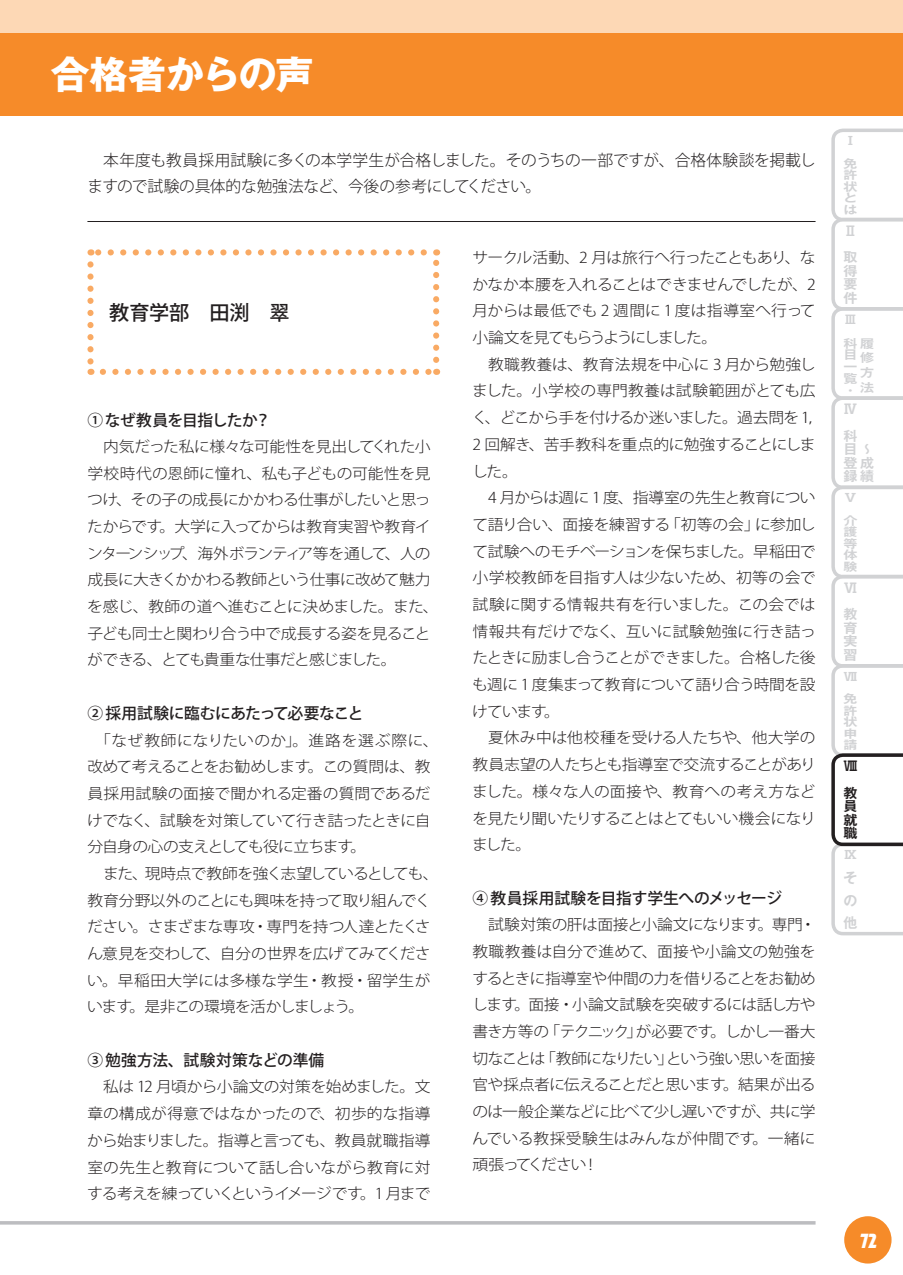
<style>
.page{position:relative;width:903px;height:1275px;background:#fff}
.page>*{position:absolute;margin:0;border:0;box-sizing:border-box;transform-origin:0 0}
.t1{font:700 38.5px "Gothic MB101 Pro";letter-spacing:-.035em;color:#fff}
.t2{font:500 20.12px "Koz Go Pro";letter-spacing:-.01em;color:#231f20}
.t3{font:17.5px "Revue Std";color:#fff;scale:.85 1}
.t4{font:300 15.75px/25.4px "Koz Go Pro";letter-spacing:-.015em;color:#231f20}
.t5{font:500 15.75px "Koz Go Pro";letter-spacing:-.015em;color:#231f20}
.t6{font:300 15.05px/26.8px "Koz Go Pro";letter-spacing:-.035em;color:#231f20;text-align:justify;scale:1.05 1}
.t7{font:300 15.05px/26.8px "Koz Go Pro";letter-spacing:-.015em;color:#231f20;scale:1.05 1}
.t8{font:700 14px/22.1px "Gothic MB101 Pro De";color:#d1d2d4;text-align:justify}
.t9{font:700 13.3px/13.5px "Gothic MB101 Pro De";color:#d1d2d4;scale:1.05 1}
.t10{font:700 13.3px/13.5px "Gothic MB101 Pro De";color:#231f20;scale:1.05 1}
.t11{font:700 11.9px/14.9px "Gothic MB101 Pro De";color:#d1d2d4;text-align:justify;scale:1.18 1}
.t12{font:700 11.55px/11.5px "Gothic MB101 Pro De";color:#d1d2d4;scale:1.22 1}
</style>
<div class="page">
<svg style="left:0;top:1221px;width:815px;height:4px;background:#c4c4c7"></svg>
<div style="left:844px;top:1216px;width:47px;height:47px;background:#f68b29;border-radius:50%"></div>
<div style="left:0;top:0;width:903px;height:33px;background:#fdd8b5"></div>
<svg style="left:831px;top:129px;width:72px;height:806px"></svg>
<div style="left:0;top:33px;width:903px;height:83px;background:#f68b29"></div>
<hr style="left:87px;top:221px;width:728px;height:1px;background:#231f20">
<svg style="left:103px;top:369px;width:327px;height:6px"></svg>
<svg style="left:97px;top:249px;width:327px;height:6px"></svg>
<svg style="left:87px;top:264px;width:7px;height:111px"></svg>
<svg style="left:433px;top:249px;width:6px;height:111px"></svg>
<h1 class="t1" style="left:51px;top:42px;width:265px">合格者からの声</h1>
<p class="t4" style="left:87px;top:148px;width:729px;text-indent:16px">本年度も教員採用試験に多くの本学学生が合格しました。そのうちの一部ですが、合格体験談を掲載しますので試験の具体的な勉強法など、今後の参考にしてください。</p>
<h2 class="t2" style="left:109px;top:299px;width:182px">教育学部　田渕　翠</h2>
<p class="t5" style="left:87px;top:410px;width:185px">①なぜ教員を目指したか？</p>
<p class="t6" style="left:87px;top:433px;width:336px;text-align:left;text-indent:16px">内気だった私に様々な可能性を見出してくれた小学校時代の恩師に憧れ、私も子どもの可能性を見つけ、その子の成長にかかわる仕事がしたいと思ったからです。大学に入ってからは教育実習や教育インターンシップ、海外ボランティア等を通して、人の成長に大きくかかわる教師という仕事に改めて魅力を感じ、教師の道へ進むことに決めました。また、子ども同士と関わり合う中で成長する姿を見ることができる、とても貴重な仕事だと感じました。</p>
<p class="t5" style="left:87px;top:703px;width:278px">② 採用試験に臨むにあたって必要なこと</p>
<p class="t6" style="left:87px;top:727px;width:336px;text-align:left;text-indent:8px">「なぜ教師になりたいのか」。進路を選ぶ際に、改めて考えることをお勧めします。この質問は、教員採用試験の面接で聞かれる定番の質問であるだけでなく、試験を対策していて行き詰ったときに自分自身の心の支えとしても役に立ちます。</p>
<p class="t6" style="left:87px;top:860px;width:336px;text-align:left;text-indent:16px">また、現時点で教師を強く志望しているとしても、教育分野以外のことにも興味を持って取り組んでください。さまざまな専攻・専門を持つ人達とたくさん意見を交わして、自分の世界を広げてみてください。早稲田大学には多様な学生・教授・留学生がいます。是非この環境を活かしましょう。</p>
<p class="t5" style="left:87px;top:1050px;width:238px">③ 勉強方法、試験対策などの準備</p>
<p class="t6" style="left:87px;top:1074px;width:328px;text-indent:16px">私は 12 月頃から小論文の対策を始めました。文章の構成が得意ではなかったので、初歩的な指導から始まりました。指導と言っても、教員就職指導室の先生と教育について話し合いながら教育に対する考えを練っていくというイメージです。1 月まで</p>
<p class="t6" style="left:472px;top:244px;width:328px">サークル活動、2 月は旅行へ行ったこともあり、なかなか本腰を入れることはできませんでしたが、2月からは最低でも 2 週間に 1 度は指導室へ行って小論文を見てもらうようにしました。</p>
<p class="t7" style="left:472px;top:351px;width:336px;text-indent:16px">教職教養は、教育法規を中心に 3 月から勉強しました。小学校の専門教養は試験範囲がとても広く、どこから手を付けるか迷いました。過去問を 1，<br>2 回解き、苦手教科を重点的に勉強することにしました。</p>
<p class="t6" style="left:472px;top:484px;width:329px;text-indent:16px">4 月からは週に 1 度、指導室の先生と教育について語り合い、面接を練習する「初等の会」に参加して試験へのモチベーションを保ちました。早稲田で小学校教師を目指す人は少ないため、初等の会で試験に関する情報共有を行いました。この会では情報共有だけでなく、互いに試験勉強に行き詰ったときに励まし合うことができました。合格した後も週に 1 度集まって教育について語り合う時間を設けています。</p>
<p class="t6" style="left:472px;top:725px;width:329px;text-indent:16px">夏休み中は他校種を受ける人たちや、他大学の教員志望の人たちとも指導室で交流することがありました。様々な人の面接や、教育への考え方などを見たり聞いたりすることはとてもいい機会になりました。</p>
<p class="t5" style="left:472px;top:888px;width:311px">④ 教員採用試験を目指す学生へのメッセージ</p>
<p class="t6" style="left:472px;top:911px;width:329px;text-indent:16px">試験対策の肝は面接と小論文になります。専門・教職教養は自分で進めて、面接や小論文の勉強をするときに指導室や仲間の力を借りることをお勧めします。面接・小論文試験を突破するには話し方や書き方等の「テクニック」が必要です。しかし一番大切なことは「教師になりたい」という強い思いを面接官や採点者に伝えることだと思います。結果が出るのは一般企業などに比べて少し遅いですが、共に学んでいる教採受験生はみんなが仲間です。一緒に頑張ってください！</p>
<p class="t12" style="left:844px;top:128px;width:13px;line-height:22.8px">Ⅰ免</p>
<p class="t12" style="left:844px;top:168px;width:13px">許状とは</p>
<p class="t9" style="left:844px;top:216px;width:15px;line-height:26.6px">Ⅱ取</p>
<p class="t9" style="left:844px;top:262px;width:14px;text-align:justify">得要件</p>
<p class="t11" style="left:860px;top:334px;width:13px;text-indent:-17px">科履修方法</p>
<p class="t11" style="left:844px;top:310px;width:12px">Ⅲ</p>
<p class="t11" style="left:844px;top:348px;width:13px;line-height:11.9px;text-align:left">目一覧・</p>
<p class="t9" style="left:844px;top:394px;width:14px;line-height:26.6px">Ⅳ科</p>
<p class="t9" style="left:844px;top:441px;width:30px">目～登成録績</p>
<p class="t12" style="left:844px;top:485px;width:13px;line-height:22.8px">Ⅴ介</p>
<p class="t12" style="left:844px;top:525px;width:13px;text-align:justify">護等体験</p>
<p class="t9" style="left:844px;top:573px;width:14px;line-height:26.6px">Ⅵ教</p>
<p class="t9" style="left:844px;top:619px;width:14px;text-align:justify">育実習</p>
<p class="t12" style="left:844px;top:663px;width:13px;line-height:22.8px">Ⅶ免</p>
<p class="t12" style="left:844px;top:703px;width:13px;text-align:justify">許状申請</p>
<p class="t10" style="left:844px;top:751px;width:14px;line-height:26.4px">Ⅷ教</p>
<p class="t10" style="left:844px;top:798px;width:15px;text-align:justify">員就職</p>
<p class="t12" style="left:844px;top:847px;width:12px">Ⅸ</p>
<p class="t8" style="left:844px;top:865px;width:15px">その他</p>
<p class="t3" style="left:860px;top:1229px;width:21px">72</p>
</div>
